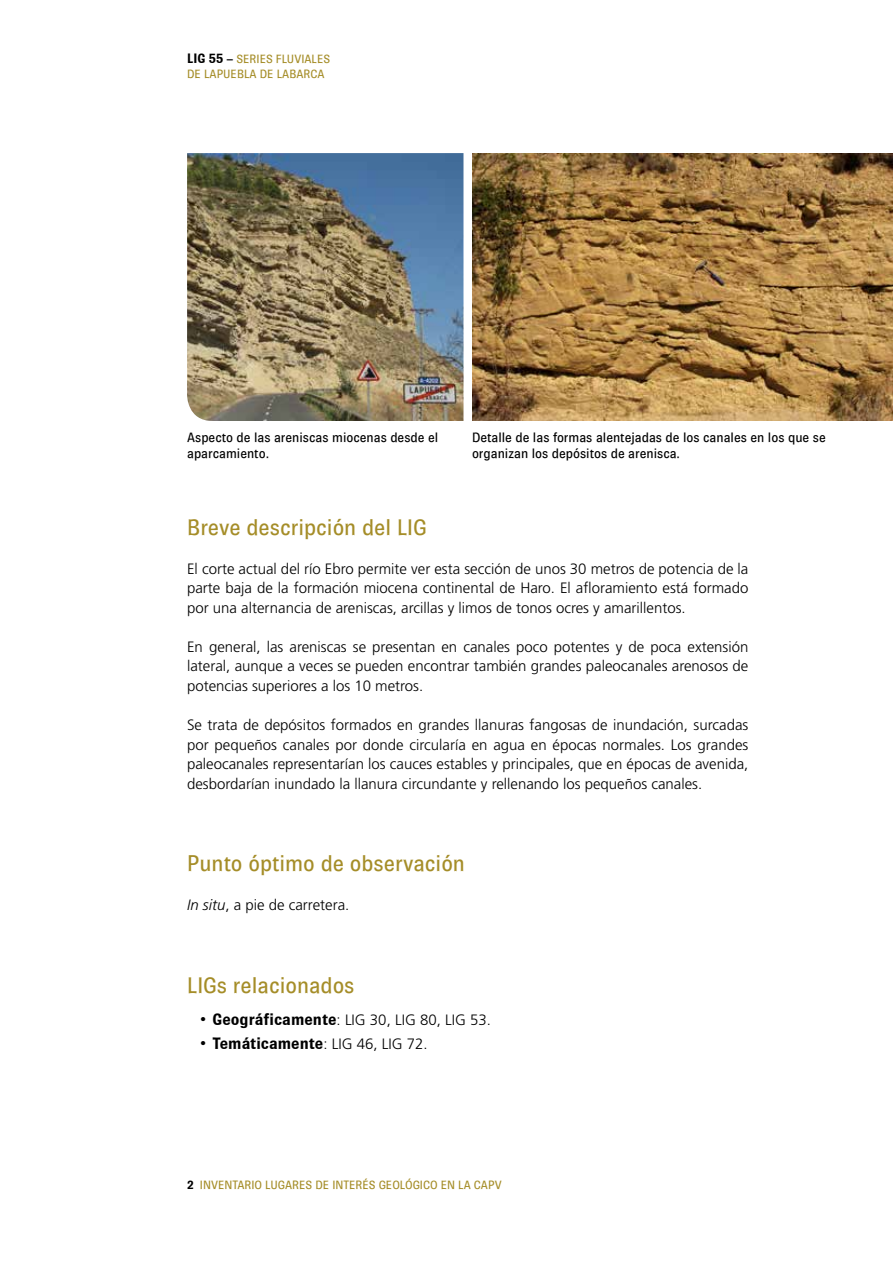
<style>
.page{position:relative;width:893px;height:1263px;background:#fff}
.page>*{position:absolute;margin:0;border:0;box-sizing:border-box;transform-origin:0 0}
.t1{font:22.5px "Brown";color:#a58d28}
.t2{font:700 16.5px "Brown";color:#000}
.t3{font:300 15px/19.5px "Frutiger";color:#000;text-align:justify}
.t4{font:13.5px/16.5px "Brown";color:#000}
.t5{font:12px/15px "Brown";color:#a58d28}
.s1{font-weight:700;font-size:13.5px;color:#000}
.s2{color:#000}
.s3{font-style:italic}
.s4{font-family:"Brown";font-weight:700;font-size:16.5px}
.s5{font-family:"Frutiger";font-weight:300;font-size:15px}
.s6{font-weight:700;color:#000}
</style>
<div class="page">
<img style="left:187px;top:153px;width:276px;height:268px">
<img style="left:472px;top:153px;width:421px;height:268px">
<p class="t5" style="left:187px;top:52px;width:143px"><span class="s1">LIG 55</span> <span class="s2">–</span> Series fluviales de Lapuebla de Labarca</p>
<p class="t4" style="left:187px;top:429px;width:253px">Aspecto de las areniscas miocenas desde el aparcamiento.</p>
<p class="t4" style="left:472px;top:429px;width:355px">Detalle de las formas alentejadas de los canales en los que se organizan los depósitos de arenisca.</p>
<h1 class="t1" style="left:187px;top:515px;width:241px">Breve descripción del LIG</h1>
<p class="t3" style="left:187px;top:559px;width:563px">El corte actual del río Ebro permite ver esta sección de unos 30 metros de potencia de la parte baja de la formación miocena continental de Haro. El afloramiento está formado por una alternancia de areniscas, arcillas y limos de tonos ocres y amarillentos.</p>
<p class="t3" style="left:187px;top:637px;width:563px">En general, las areniscas se presentan en canales poco potentes y de poca extensión lateral, aunque a veces se pueden encontrar también grandes paleocanales arenosos de potencias superiores a los 10 metros.</p>
<p class="t3" style="left:187px;top:715px;width:563px">Se trata de depósitos formados en grandes llanuras fangosas de inundación, surcadas por pequeños canales por donde circularía en agua en épocas normales. Los grandes paleocanales representarían los cauces estables y principales, que en épocas de avenida, desbordarían inundado la llanura circundante y rellenando los pequeños canales.</p>
<h1 class="t1" style="left:187px;top:851px;width:279px">Punto óptimo de observación</h1>
<p class="t3" style="left:187px;top:895px;width:164px"><span class="s3">In situ</span>, a pie de carretera.</p>
<h1 class="t1" style="left:187px;top:972px;width:169px">LIGs relacionados</h1>
<p class="t3" style="left:200px;top:1010px;width:292px"><span class="s4">• Geográficamente</span>: LIG 30, LIG 80, LIG 53.</p>
<p class="t2" style="left:200px;top:1033px;width:229px">• Temáticamente<span class="s5">: LIG 46, LIG 72.</span></p>
<p class="t5" style="left:187px;top:1177px;width:316px"><span class="s6">2</span> INVENTARIO LUGARES DE INTERÉS GEOLÓGICO EN LA CAPV</p>
</div>
